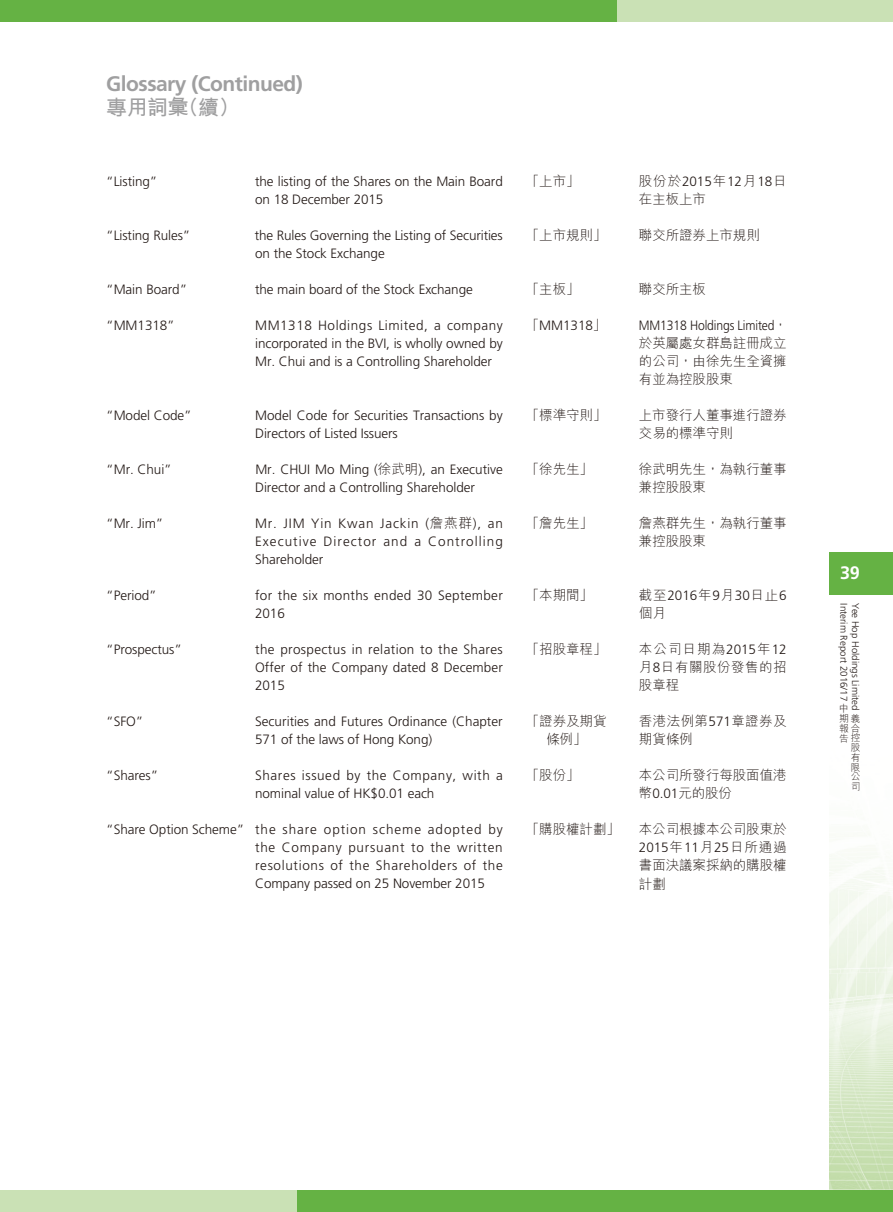
<style>
.page{position:relative;width:893px;height:1212px;background:#fff}
.page>*{position:absolute;margin:0;border:0;box-sizing:border-box;transform-origin:0 0}
.t1{font:700 21px "Frutiger LT Std";letter-spacing:-.025em;color:#9f9fa0}
.t2{font:21px "M Hei HK Bold E Ten B5 H";color:#9f9fa0}
.t3{font:700 18px "Frutiger LT Std";color:#fff}
.t4{font:300 13.5px/18px "Frutiger LT Std";letter-spacing:-.005em;color:#231916}
.t5{font:13.5px/18px "M Hei HK Light E Ten B5 H";letter-spacing:-.005em;color:#231916}
.t6{font:300 13.5px/18px "Frutiger LT Std";letter-spacing:.045em;color:#231916}
.t7{font:300 13.5px/18px "Frutiger LT Std";letter-spacing:.025em;color:#231916}
.t8{font:300 13.5px "Frutiger LT Std";letter-spacing:-.005em;color:#231916;scale:.9 1}
.t9{font:13.5px/18px "M Hei HK Light E Ten B5 H";letter-spacing:.03em;color:#231916}
.t10{font:300 9.75px "Frutiger LT Std";color:#231916}
.t11{font:9.75px/9.8px "M Hei HK Light E Ten B5 V";color:#231916;text-align:right}
.s1{font-family:"M Hei HK Light E Ten B5 H";font-weight:400}
.s2{font-family:"Frutiger LT Std";font-weight:300}
</style>
<div class="page">
<img style="left:829px;top:855px;width:64px;height:336px">
<div style="left:829px;top:553px;width:64px;height:42px;background:#65b244"></div>
<div style="left:0;top:0;width:893px;height:21px;background:#cae1b5"></div>
<div style="left:0;top:0;width:617px;height:21px;background:#65b244"></div>
<div style="left:0;top:1191px;width:893px;height:21px;background:#cae1b5"></div>
<div style="left:298px;top:1191px;width:595px;height:21px;background:#65b244"></div>
<h1 class="t1" style="left:106px;top:74px;width:198px">Glossary (Continued)</h1>
<h1 class="t2" style="left:106px;top:100px;width:135px">專用詞彙（續）</h1>
<p class="t4" style="left:106px;top:173px;width:53px">“Listing”</p>
<p class="t4" style="left:255px;top:173px;width:249px">the listing of the Shares on the Main Board on 18 December 2015</p>
<p class="t4" style="left:106px;top:227px;width:86px">“Listing Rules”</p>
<p class="t4" style="left:255px;top:227px;width:250px">the Rules Governing the Listing of Securities on the Stock Exchange</p>
<p class="t4" style="left:106px;top:281px;width:82px">“Main Board”</p>
<p class="t4" style="left:255px;top:281px;width:219px">the main board of the Stock Exchange</p>
<p class="t4" style="left:106px;top:317px;width:70px">“MM1318”</p>
<p class="t4" style="left:255px;top:317px;width:249px;text-align:justify">MM1318 Holdings Limited, a company incorporated in the BVI, is wholly owned by Mr. Chui and is a Controlling Shareholder</p>
<p class="t4" style="left:106px;top:407px;width:87px">“Model Code”</p>
<p class="t4" style="left:255px;top:407px;width:249px">Model Code for Securities Transactions by<br>Directors of Listed Issuers</p>
<p class="t4" style="left:106px;top:461px;width:67px">“Mr. Chui”</p>
<p class="t4" style="left:255px;top:461px;width:249px">Mr. CHUI Mo Ming (<span class="s1">徐武明</span>), an Executive<br>Director and a Controlling Shareholder</p>
<p class="t4" style="left:106px;top:515px;width:59px">“Mr. Jim”</p>
<p class="t4" style="left:255px;top:515px;width:249px;text-align:justify">Mr. JIM Yin Kwan Jackin (<span class="s1">詹燕群</span>), an Executive Director and a Controlling Shareholder</p>
<p class="t4" style="left:106px;top:587px;width:52px">“Period”</p>
<p class="t7" style="left:255px;top:587px;width:249px">for the six months ended 30 September<br>2016</p>
<p class="t4" style="left:106px;top:641px;width:77px">“Prospectus”</p>
<p class="t4" style="left:255px;top:641px;width:249px;text-align:justify">the prospectus in relation to the Shares Offer of the Company dated 8 December 2015</p>
<p class="t4" style="left:106px;top:713px;width:39px">“SFO”</p>
<p class="t4" style="left:255px;top:713px;width:249px">Securities and Futures Ordinance (Chapter<br>571 of the laws of Hong Kong)</p>
<p class="t4" style="left:106px;top:767px;width:53px">“Shares”</p>
<p class="t6" style="left:255px;top:767px;width:249px">Shares issued by the Company, with a nominal value of HK$0.01 each</p>
<p class="t4" style="left:255px;top:821px;width:249px;text-align:justify;text-indent:-149px">“Share Option Scheme” the share option scheme adopted by the Company pursuant to the written resolutions of the Shareholders of the Company passed on 25 November 2015</p>
<p class="t5" style="left:526px;top:174px;width:55px">「上市」</p>
<p class="t4" style="left:639px;top:173px;width:149px"><span class="s1">股份於</span>2015<span class="s1">年</span>12<span class="s1">月</span>18<span class="s1">日</span></p>
<p class="t5" style="left:639px;top:192px;width:69px">在主板上市</p>
<p class="t5" style="left:526px;top:228px;width:82px">「上市規則」</p>
<p class="t5" style="left:639px;top:228px;width:122px">聯交所證券上市規則</p>
<p class="t5" style="left:526px;top:282px;width:55px">「主板」</p>
<p class="t5" style="left:639px;top:282px;width:69px">聯交所主板</p>
<p class="t4" style="left:526px;top:317px;width:82px"><span class="s1">「</span>MM1318<span class="s1">」</span></p>
<p class="t8" style="left:639px;top:319px;width:166px">MM1318 Holdings Limited<span class="s1">，</span></p>
<p class="t5" style="left:639px;top:336px;width:149px;text-align:justify">於英屬處女群島註冊成立的公司，由徐先生全資擁有並為控股股東</p>
<p class="t5" style="left:526px;top:408px;width:82px">「標準守則」</p>
<p class="t5" style="left:639px;top:408px;width:149px">上市發行人董事進行證券交易的標準守則</p>
<p class="t5" style="left:526px;top:462px;width:69px">「徐先生」</p>
<p class="t5" style="left:639px;top:462px;width:149px">徐武明先生，為執行董事兼控股股東</p>
<p class="t5" style="left:526px;top:516px;width:69px">「詹先生」</p>
<p class="t5" style="left:639px;top:516px;width:149px">詹燕群先生，為執行董事兼控股股東</p>
<p class="t5" style="left:526px;top:588px;width:69px">「本期間」</p>
<p class="t4" style="left:639px;top:587px;width:149px"><span class="s1">截至</span>2016<span class="s1">年</span>9<span class="s1">月</span>30<span class="s1">日止</span>6</p>
<p class="t5" style="left:639px;top:606px;width:28px">個月</p>
<p class="t5" style="left:526px;top:642px;width:82px">「招股章程」</p>
<p class="t5" style="left:639px;top:642px;width:149px;text-align:justify">本公司日期為<span class="s2">2015</span>年<span class="s2">12</span>月<span class="s2">8</span>日有關股份發售的招股章程</p>
<p class="t5" style="left:526px;top:714px;width:82px;text-align:center">「證券及期貨條例」</p>
<p class="t9" style="left:639px;top:714px;width:149px">香港法例第<span class="s2">571</span>章證券及期貨條例</p>
<p class="t5" style="left:526px;top:768px;width:55px">「股份」</p>
<p class="t5" style="left:639px;top:768px;width:149px">本公司所發行每股面值港幣<span class="s2">0.01</span>元的股份</p>
<p class="t5" style="left:526px;top:822px;width:96px">「購股權計劃」</p>
<p class="t5" style="left:639px;top:822px;width:149px">本公司根據本公司股東於</p>
<p class="t4" style="left:639px;top:839px;width:149px">2015<span class="s1">年</span>11<span class="s1">月</span>25<span class="s1">日所通過</span></p>
<p class="t5" style="left:639px;top:858px;width:149px">書面決議案採納的購股權計劃</p>
<h2 class="t3" style="left:840px;top:564px;width:21px">39</h2>
<p class="t10" style="left:860px;top:603px;width:108px;rotate:90deg">Yee Hop Holdings Limited</p>
<p class="t11" style="left:839px;top:715px;width:22px">期義報合告控股<br>有<br>限<br>公<br>司</p>
<p class="t10" style="left:848px;top:603px;width:99px;rotate:90deg">Interim Report 2016/17</p>
<p class="t11" style="left:839px;top:705px;width:10px">中</p>
</div>
